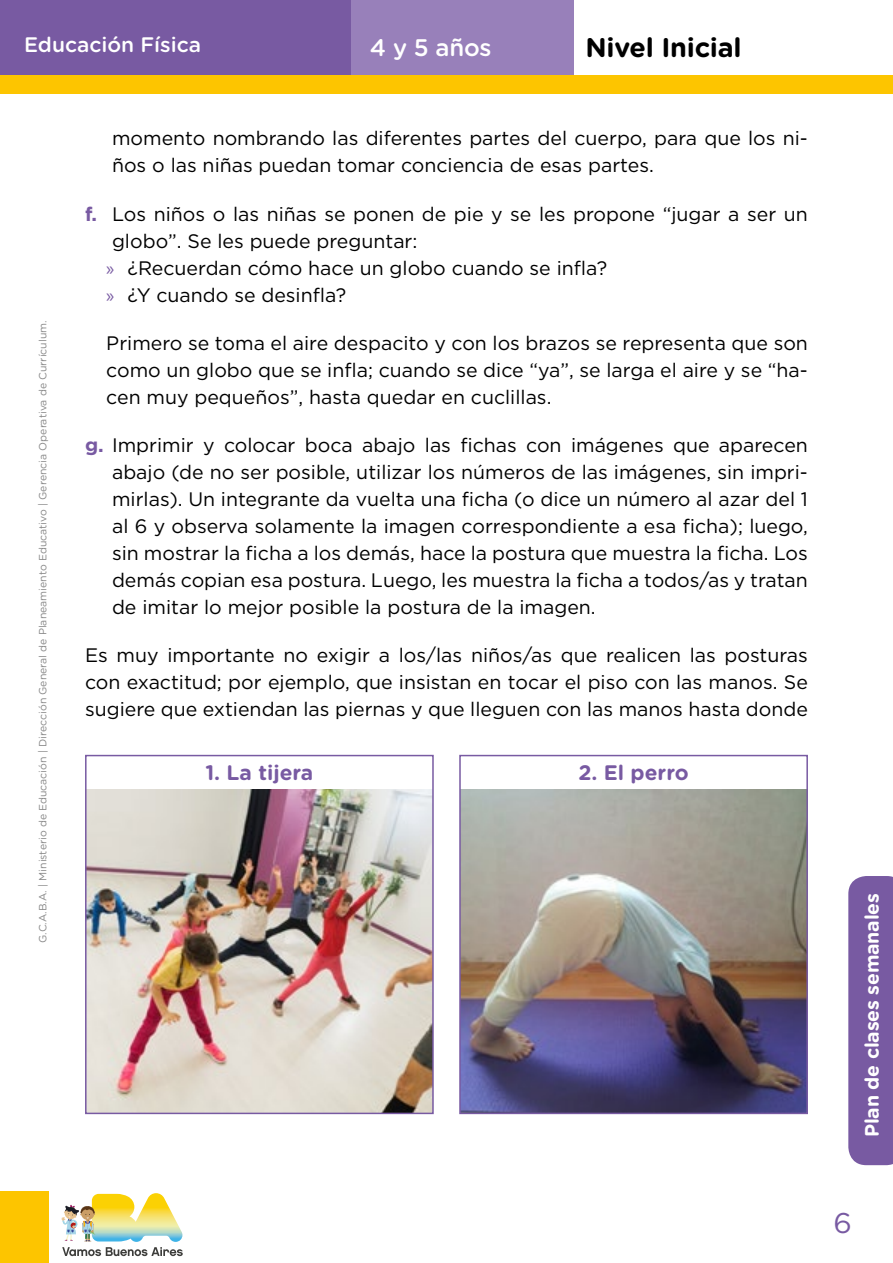
<style>
.page{position:relative;width:893px;height:1263px;background:#fff}
.page>*{position:absolute;margin:0;border:0;box-sizing:border-box;transform-origin:0 0}
.t1{font:28.5px "Gotham Rounded";color:#785aa2}
.t2{font:700 27px "Gotham Rounded";letter-spacing:-.01em;color:#000}
.t3{font:500 24px "Gotham Rounded";color:#fff}
.t4{font:700 21px "Gotham Rounded";color:#785aa2}
.t5{font:500 21px "Gotham Rounded";color:#fff}
.t6{font:19.5px/27px "Gotham";color:#000;text-align:justify}
.t7{font:700 19.5px "Gotham Rounded";letter-spacing:-.01em;color:#fff}
.t8{font:10.5px "Gotham Rounded";color:#878787}
.s1{font-weight:700;color:#785aa2}
.s2{font-family:"Myriad Pro";color:#785aa2}
</style>
<div class="page">
<div style="left:0;top:1191px;width:48px;height:72px;background:#fdc500"></div>
<div style="left:0;top:0;width:351px;height:78px;background:#785aa2"></div>
<div style="left:351px;top:0;width:223px;height:78px;background:#9880ba"></div>
<div style="left:0;top:75px;width:893px;height:19px;background:#fdc500"></div>
<svg style="left:848px;top:876px;width:45px;height:289px;background:#7c5fa5"></svg>
<svg style="left:61px;top:1193px;width:122px;height:63px"></svg>
<img style="left:88px;top:790px;width:343px;height:321px">
<img style="left:462px;top:790px;width:343px;height:321px">
<div style="left:85px;top:755px;width:349px;height:359px;border:2px solid #785aa2"></div>
<div style="left:459px;top:755px;width:349px;height:359px;border:2px solid #785aa2"></div>
<p class="t5" style="left:24px;top:30px;width:179px">Educación Física</p>
<p class="t3" style="left:370px;top:31px;width:123px">4 y 5 años</p>
<h2 class="t2" style="left:585px;top:28px;width:158px">Nivel Inicial</h2>
<p class="t8" style="left:36px;top:943px;width:624px;rotate:-90deg">G.C.A.B.A. | Ministerio de Educación | Dirección General de Planeamiento Educativo | Gerencia Operativa de Currículum.</p>
<p class="t6" style="left:112px;top:124px;width:697px">momento nombrando las diferentes partes del cuerpo, para que los ni&shy;ños o las niñas puedan tomar conciencia de esas partes.</p>
<p class="t6" style="left:106px;top:200px;width:703px;text-align:left;text-indent:-21px"><span class="s1">f.</span> Los niños o las niñas se ponen de pie y se les propone “jugar a ser un globo”. Se les puede preguntar:<br><span class="s2">»</span> ¿Recuerdan cómo hace un globo cuando se infla?<br><span class="s2">»</span> ¿Y cuando se desinfla?</p>
<p class="t6" style="left:106px;top:329px;width:703px">Primero se toma el aire despacito y con los brazos se representa que son como un globo que se infla; cuando se dice “ya”, se larga el aire y se “ha&shy;cen muy pequeños”, hasta quedar en cuclillas.</p>
<p class="t6" style="left:112px;top:431px;width:697px;text-indent:-27px"><span class="s1">g.</span> Imprimir y colocar boca abajo las fichas con imágenes que aparecen abajo (de no ser posible, utilizar los números de las imágenes, sin impri&shy;mirlas). Un integrante da vuelta una ficha (o dice un número al azar del 1 al 6 y observa solamente la imagen correspondiente a esa ficha); luego, sin mostrar la ficha a los demás, hace la postura que muestra la ficha. Los demás copian esa postura. Luego, les muestra la ficha a todos/as y tratan de imitar lo mejor posible la postura de la imagen.</p>
<p class="t6" style="left:85px;top:642px;width:724px">Es muy importante no exigir a los/las niños/as que realicen las posturas con exactitud; por ejemplo, que insistan en tocar el piso con las manos. Se sugiere que extiendan las piernas y que lleguen con las manos hasta donde</p>
<p class="t4" style="left:205px;top:757px;width:109px">1. La tijera</p>
<p class="t4" style="left:578px;top:757px;width:112px">2. El perro</p>
<p class="t7" style="left:858px;top:1137px;width:246px;rotate:-90deg">Plan de clases semanales</p>
<h1 class="t1" style="left:833px;top:1203px;width:20px">6</h1>
</div>
